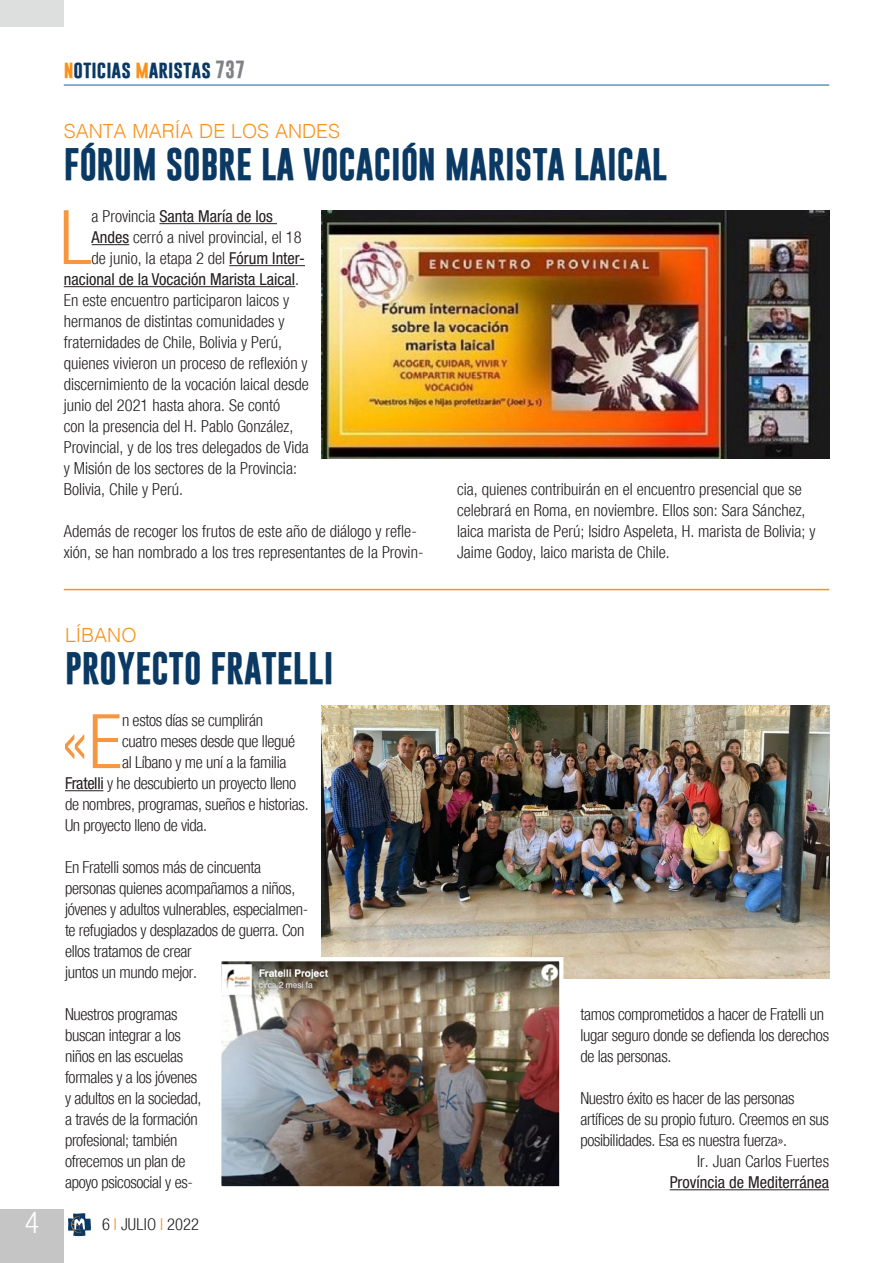
<style>
.page{position:relative;width:893px;height:1263px;background:#fff}
.page>*{position:absolute;margin:0;border:0;box-sizing:border-box;transform-origin:0 0}
.Testo_sinEspacio{font:300 condensed 75.3px "Helvetica Neue";color:#f79641}
.Titolo{font:700 33px "Gobold";color:#0a3963}
.t1{font:300 condensed 30px "Helvetica Neue";color:#fff}
.sommario{font:300 19.5px "Helvetica";color:#f7931d}
.t2{font:700 18px "Gobold";color:#0a3963}
.Testo_sinEspacio-2{font:300 condensed 16.5px/21px "Helvetica Neue";letter-spacing:-.02em;color:#231f20}
.Testo_sinEspacio-3{font:300 condensed 16.5px/21px "Helvetica Neue";color:#231f20}
.Testo_sinEspacio-4{font:condensed 16.5px "Helvetica Neue";color:#231f20}
.Testo_sinEspacio-5{font:300 condensed 16.5px "Helvetica Neue";letter-spacing:.015em;color:#231f20}
.s1{color:#f7931d}
.s2{color:#808285}
.s3{font-weight:300}
.s4{font-weight:400}
</style>
<div class="page">
<div style="left:0;top:1209px;width:64px;height:54px;background:#c4c5c4"></div>
<hr style="left:64px;top:85px;width:765px;height:1px;background:#175d9e">
<svg style="left:68px;top:1213px;width:23px;height:23px"></svg>
<div style="left:0;top:0;width:64px;height:27px;background:#dddede"></div>
<hr style="left:65px;top:790px;width:38px;height:1px;background:#231f20">
<hr style="left:670px;top:1189px;width:159px;height:1px;background:#231f20">
<img style="left:322px;top:705px;width:507px;height:273px">
<img style="left:222px;top:962px;width:336px;height:223px">
<div style="left:217px;top:957px;width:346px;height:233px;border:4px solid #fff"></div>
<hr style="left:64px;top:589px;width:765px;height:1px;background:#f7931d">
<hr style="left:159px;top:223px;width:118px;height:1px;background:#231f20">
<hr style="left:92px;top:244px;width:37px;height:1px;background:#231f20">
<hr style="left:229px;top:265px;width:76px;height:1px;background:#231f20">
<hr style="left:64px;top:286px;width:231px;height:1px;background:#231f20">
<img style="left:322px;top:210px;width:507px;height:248px">
<p class="t2" style="left:64px;top:57px;width:183px"><span class="s1">n</span>oticias <span class="s1">m</span>aristas <span class="s2">737</span></p>
<p class="sommario" style="left:64px;top:114px;width:278px">SANTA MARÍA DE LOS ANDES</p>
<p class="Titolo" style="left:64px;top:143px;width:605px">FÓRUM SOBRE LA VOCACIÓN MARISTA LAICAL</p>
<p class="Testo_sinEspacio" style="left:60px;top:194px;width:34px">L</p>
<p class="Testo_sinEspacio-4" style="left:92px;top:207px;width:183px"><span class="s3">a Provincia</span> Santa María de los</p>
<p class="Testo_sinEspacio-3" style="left:92px;top:227px;width:211px"><span class="s4">Andes</span> cerró a nivel provincial, el 18</p>
<p class="Testo_sinEspacio-3" style="left:92px;top:248px;width:215px">de junio, la etapa 2 del <span class="s4">Fórum Inter-</span></p>
<p class="Testo_sinEspacio-4" style="left:64px;top:270px;width:237px">nacional de la Vocación Marista Laical<span class="s3">.</span></p>
<p class="Testo_sinEspacio-3" style="left:64px;top:290px;width:227px">En este encuentro participaron laicos y</p>
<p class="Testo_sinEspacio-3" style="left:64px;top:311px;width:222px">hermanos de distintas comunidades y</p>
<p class="Testo_sinEspacio-3" style="left:64px;top:332px;width:220px">fraternidades de Chile, Bolivia y Perú,</p>
<p class="Testo_sinEspacio-3" style="left:64px;top:353px;width:245px">quienes vivieron un proceso de reflexión y</p>
<p class="Testo_sinEspacio-3" style="left:64px;top:374px;width:247px">discernimiento de la vocación laical desde</p>
<p class="Testo_sinEspacio-3" style="left:64px;top:395px;width:218px">junio del 2021 hasta ahora. Se contó</p>
<p class="Testo_sinEspacio-3" style="left:64px;top:416px;width:231px">con la presencia del H. Pablo González,</p>
<p class="Testo_sinEspacio-3" style="left:64px;top:437px;width:247px">Provincial, y de los tres delegados de Vida</p>
<p class="Testo_sinEspacio-3" style="left:64px;top:458px;width:235px">y Misión de los sectores de la Provincia:</p>
<p class="Testo_sinEspacio-3" style="left:64px;top:479px;width:121px">Bolivia, Chile y Perú.</p>
<p class="Testo_sinEspacio-3" style="left:64px;top:521px;width:361px">Además de recoger los frutos de este año de diálogo y refle&shy;xión, se han nombrado a los tres representantes de la Provin-</p>
<p class="Testo_sinEspacio-3" style="left:457px;top:479px;width:360px">cia, quienes contribuirán en el encuentro presencial que se celebrará en Roma, en noviembre. Ellos son: Sara Sánchez, laica marista de Perú; Isidro Aspeleta, H. marista de Bolivia; y Jaime Godoy, laico marista de Chile.</p>
<h3 class="t1" style="left:25px;top:1205px;width:16px">4</h3>
<p class="sommario" style="left:65px;top:618px;width:73px">LÍBANO</p>
<p class="Titolo" style="left:65px;top:647px;width:270px">PROYECTO FRATELLI</p>
<p class="Testo_sinEspacio" style="left:61px;top:698px;width:63px">«E</p>
<p class="Testo_sinEspacio-2" style="left:122px;top:710px;width:143px">n estos días se cumplirán</p>
<p class="Testo_sinEspacio-2" style="left:122px;top:731px;width:175px">cuatro meses desde que llegué</p>
<p class="Testo_sinEspacio-2" style="left:122px;top:752px;width:166px">al Líbano y me uní a la familia</p>
<p class="Testo_sinEspacio-2" style="left:65px;top:773px;width:233px"><span class="s4">Fratelli</span> y he descubierto un proyecto lleno</p>
<p class="Testo_sinEspacio-2" style="left:65px;top:794px;width:245px">de nombres, programas, sueños e historias.</p>
<p class="Testo_sinEspacio-2" style="left:65px;top:815px;width:144px">Un proyecto lleno de vida.</p>
<p class="Testo_sinEspacio-2" style="left:65px;top:857px;width:245px">En Fratelli somos más de cincuenta personas quienes acompañamos a niños, jóvenes y adultos vulnerables, especialmen&shy;te refugiados y desplazados de guerra. Con ellos tratamos de crear<br>juntos un mundo mejor.</p>
<p class="Testo_sinEspacio-2" style="left:65px;top:1004px;width:138px">Nuestros programas buscan integrar a los niños en las escuelas formales y a los jóvenes y adultos en la sociedad, a través de la formación profesional; también ofrecemos un plan de apoyo psicosocial y es-</p>
<p class="Testo_sinEspacio-2" style="left:580px;top:1004px;width:250px">tamos comprometidos a hacer de Fratelli un lugar seguro donde se defienda los derechos de las personas.</p>
<p class="Testo_sinEspacio-2" style="left:580px;top:1088px;width:250px">Nuestro éxito es hacer de las personas artífices de su propio futuro. Creemos en sus posibilidades. Esa es nuestra fuerza».</p>
<p class="Testo_sinEspacio-3" style="left:697px;top:1151px;width:133px">Ir. Juan Carlos Fuertes</p>
<p class="Testo_sinEspacio-4" style="left:670px;top:1173px;width:161px">Província de Mediterránea</p>
<p class="Testo_sinEspacio-5" style="left:102px;top:1215px;width:98px">6 <span class="s1">I</span> JULIO <span class="s1">I</span> 2022</p>
</div>
